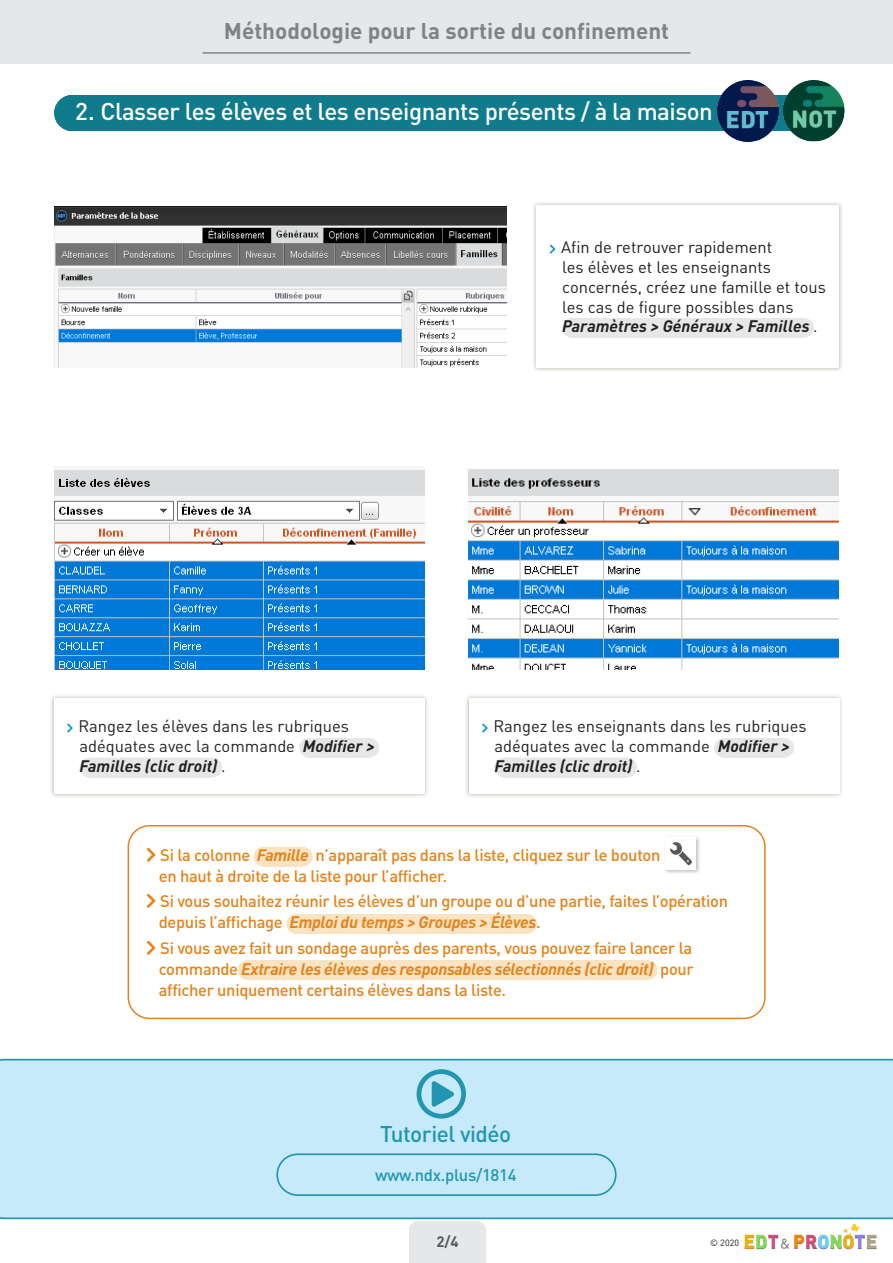
<style>
.page{position:relative;width:893px;height:1263px;background:#fff}
.page>*{position:absolute;margin:0;border:0;box-sizing:border-box;transform-origin:0 0}
.T1{font:500 24px "DINOT";letter-spacing:-.02em;color:#fff}
.Titre_page_intro{font:700 22.5px "DINOT";color:#808285}
.Sommaire_titre2{font:500 22.5px "DINOT";letter-spacing:-.02em;color:#2296b0}
.Sommaire_titre2-2{font:500 16.65px "DINOT";letter-spacing:-.02em;color:#2296b0}
.t1{font:500 16.5px/21px "DINOT";letter-spacing:-.02em;color:#e4831b}
.t2{font:16.5px/19.8px "DINOT";color:#231f20}
.Sommaire_titre2-3{font:700 15px "DINOT";color:#57585a}
.t3{font:9px "DINOT";color:#231f20}
.s1{font-weight:700;font-style:italic}
</style>
<div class="page">
<div style="left:409px;top:1221px;width:77px;height:42px;background:#e6e7e9"></div>
<div style="left:0;top:0;width:893px;height:64px;background:#e6e7e9"></div>
<img style="left:742px;top:1219px;width:139px;height:31px">
<div style="left:73px;top:95px;width:711px;height:36px;background:#0f7b8c"></div>
<hr style="left:72px;top:95px;width:1px;height:36px;background:#0f7b8c">
<hr style="left:203px;top:52px;width:487px;height:2px;background:#808285">
<div style="left:533px;top:201px;width:310px;height:171px;background:#878d77;opacity:.3"></div>
<div style="left:537px;top:205px;width:302px;height:163px;background:#fff"></div>
<div style="left:572px;top:318px;width:232px;height:20px;background:#e6e7e9"></div>
<div style="left:50px;top:694px;width:379px;height:104px;background:#878d77;opacity:.3"></div>
<div style="left:54px;top:698px;width:370px;height:96px;background:#fff"></div>
<svg style="left:309px;top:738px;width:61px;height:19px"></svg>
<div style="left:89px;top:758px;width:123px;height:19px;background:#e6e7e9"></div>
<div style="left:465px;top:694px;width:378px;height:104px;background:#878d77;opacity:.3"></div>
<div style="left:469px;top:698px;width:370px;height:96px;background:#fff"></div>
<svg style="left:724px;top:738px;width:60px;height:19px"></svg>
<div style="left:504px;top:758px;width:123px;height:19px;background:#e6e7e9"></div>
<img style="left:54px;top:206px;width:453px;height:162px">
<img style="left:54px;top:470px;width:370px;height:200px">
<img style="left:469px;top:469px;width:370px;height:201px">
<svg style="left:263px;top:847px;width:40px;height:19px"></svg>
<div style="left:296px;top:914px;width:231px;height:20px;background:#f8e4c2"></div>
<div style="left:248px;top:960px;width:400px;height:20px;background:#f8e4c2"></div>
<div style="left:128px;top:825px;width:638px;height:194px;border:2px solid #e4831b;border-radius:21px"></div>
<div style="left:663px;top:835px;width:38px;height:39px;background:#231f20;opacity:.28"></div>
<div style="left:665px;top:837px;width:31px;height:33px;background:#fff"></div>
<svg style="left:670px;top:842px;width:22px;height:23px"></svg>
<img style="left:784px;top:81px;width:61px;height:61px">
<img style="left:717px;top:81px;width:61px;height:61px">
<div style="left:0;top:1059px;width:893px;height:160px;background:#c6eafa"></div>
<div style="left:277px;top:1154px;width:339px;height:41px;background:#c6eafa;border-radius:20px"></div>
<div style="left:276px;top:1153px;width:341px;height:43px;border:2px solid #2296b0;border-radius:20px"></div>
<div style="left:417px;top:1069px;width:49px;height:49px;background:#c6eafa"></div>
<p class="Titre_page_intro" style="left:224px;top:17px;width:447px">Méthodologie pour la sortie du confinement</p>
<p class="T1" style="left:75px;top:96px;width:639px">2. Classer les élèves et les enseignants présents / à la maison</p>
<p class="t2" style="left:561px;top:237px;width:266px">Afin de retrouver rapidement<br>les élèves et les enseignants concernés, créez une famille et tous les cas de figure possibles dans<br><span class="s1">Paramètres &gt; Généraux &gt; Familles</span> .</p>
<p class="t2" style="left:79px;top:716px;width:298px">Rangez les élèves dans les rubriques adéquates avec la commande <span class="s1">Modifier &gt;<br>Familles (clic droit)</span> .</p>
<p class="t2" style="left:493px;top:716px;width:315px">Rangez les enseignants dans les rubriques adéquates avec la commande <span class="s1">Modifier &gt;<br>Familles (clic droit)</span> .</p>
<p class="t1" style="left:159px;top:844px;width:503px">Si la colonne <span class="s1">Famille</span> n’apparaît pas dans la liste, cliquez sur le bouton en haut à droite de la liste pour l’afficher.</p>
<p class="t1" style="left:159px;top:890px;width:571px">Si vous souhaitez réunir les élèves d’un groupe ou d’une partie, faites l’opération depuis l’affichage <span class="s1">Emploi du temps &gt; Groupes &gt; Élèves</span>.</p>
<p class="t1" style="left:159px;top:937px;width:536px;text-align:justify">Si vous avez fait un sondage auprès des parents, vous pouvez faire lancer la commande <span class="s1">Extraire les élèves des responsables sélectionnés (clic droit)</span> pour afficher uniquement certains élèves dans la liste.</p>
<p class="Sommaire_titre2" style="left:380px;top:1120px;width:133px">Tutoriel vidéo</p>
<p class="Sommaire_titre2-2" style="left:375px;top:1164px;width:143px">www.ndx.plus/1814</p>
<p class="Sommaire_titre2-3" style="left:436px;top:1232px;width:24px">2/4</p>
<p class="t3" style="left:710px;top:1237px;width:30px">© 2020</p>
</div>
